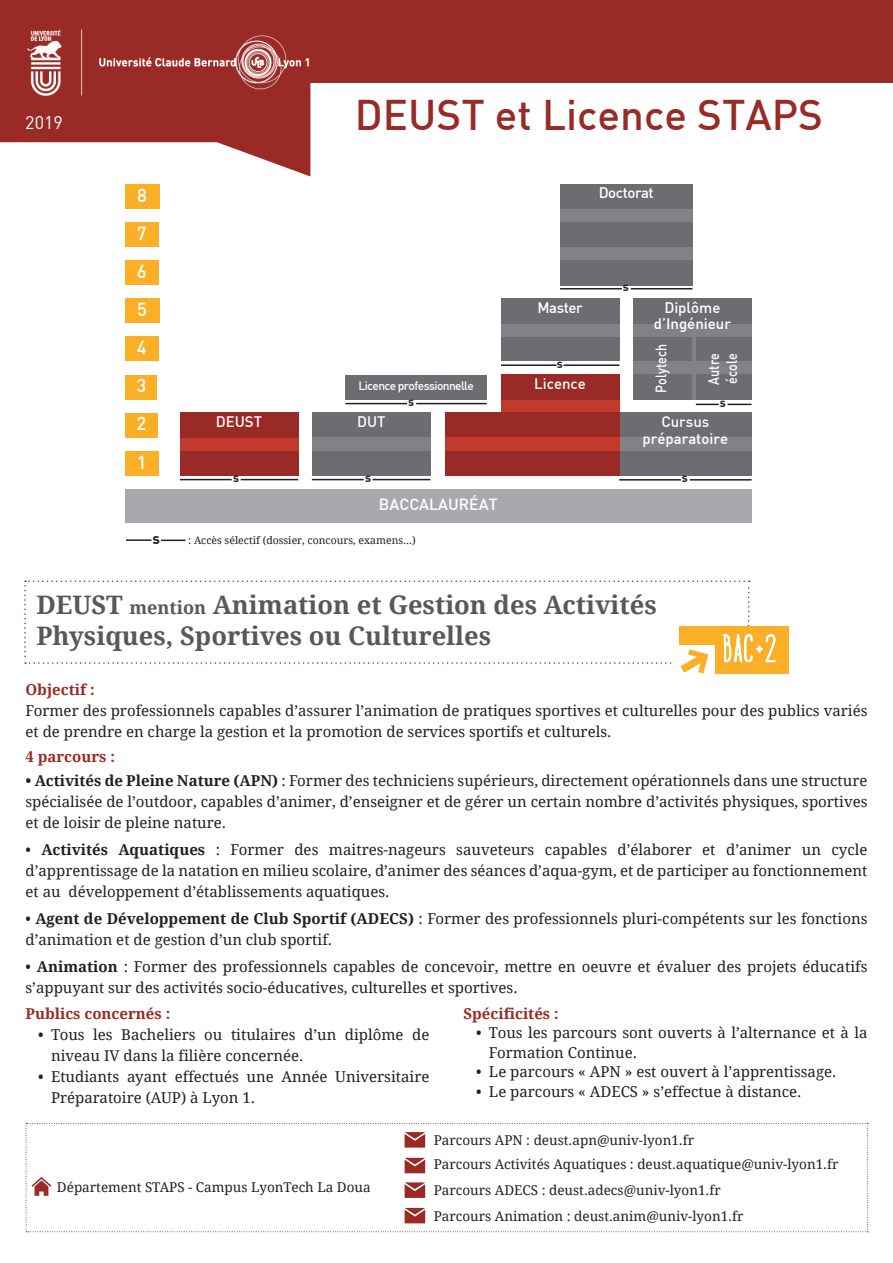
<style>
.page{position:relative;width:893px;height:1263px;background:#fff}
.page>*{position:absolute;margin:0;border:0;box-sizing:border-box;transform-origin:0 0}
.t1{font:500 42px "DIN";color:#992a25}
.t2{font:700 25.5px/30.6px "Droid Serif";color:#57585a}
.t3{font:500 18.45px "DIN";color:#fff}
.t4{font:18px "DIN";color:#fff}
.t5{font:500 15.9px "DIN";color:#fff}
.t6{font:15px/21px "Droid Serif";color:#231f20}
.t7{font:500 15px/16.5px "DIN";color:#fff;text-align:center}
.t8{font:700 15px "Droid Serif";color:#992a25}
.t9{font:500 15px/18px "DIN";color:#fff;scale:.84 1}
.t10{font:500 15px "DIN";letter-spacing:-.03em;color:#fff}
.t11{font:15px "DIN Bold";color:#231f20}
.t12{font:13.5px/26.5px "Droid Serif";color:#231f20}
.t13{font:500 12px "DIN";letter-spacing:-.05em;color:#fff}
.t14{font:12px "DIN Bold";color:#231f20}
.t15{font:10.5px "Droid Serif";color:#231f20}
.s1{font-size:18px}
.s2{font-weight:700}
</style>
<div class="page">
<div style="left:0;top:0;width:893px;height:82px;background:#992a25"></div>
<svg style="left:0;top:82px;width:310px;height:94px;fill:#992a25"></svg>
<div style="left:679px;top:626px;width:110px;height:48px;background:#fbaf27"></div>
<div style="left:674px;top:645px;width:40px;height:35px;background:#fff"></div>
<svg style="left:24px;top:580px;width:752px;height:93px"></svg>
<div style="left:125px;top:489px;width:626px;height:34px;background:#a8a9ad"></div>
<div style="left:125px;top:451px;width:33px;height:25px;background:#fbaf27"></div>
<div style="left:345px;top:375px;width:142px;height:25px;background:#6c6d70"></div>
<div style="left:560px;top:184px;width:132px;height:101px;background:#6c6d70"></div>
<div style="left:560px;top:247px;width:132px;height:13px;background:#808285"></div>
<div style="left:560px;top:209px;width:132px;height:13px;background:#808285"></div>
<div style="left:501px;top:298px;width:118px;height:63px;background:#6c6d70"></div>
<div style="left:501px;top:324px;width:118px;height:12px;background:#808285"></div>
<div style="left:312px;top:413px;width:118px;height:63px;background:#6c6d70"></div>
<div style="left:312px;top:438px;width:118px;height:13px;background:#808285"></div>
<div style="left:180px;top:413px;width:118px;height:63px;background:#992a25"></div>
<div style="left:180px;top:438px;width:118px;height:13px;background:#c23a2b"></div>
<div style="left:633px;top:298px;width:118px;height:102px;background:#6c6d70"></div>
<div style="left:633px;top:324px;width:118px;height:12px;background:#808285"></div>
<div style="left:633px;top:361px;width:118px;height:13px;background:#808285"></div>
<div style="left:125px;top:413px;width:33px;height:25px;background:#fbaf27"></div>
<div style="left:125px;top:375px;width:32px;height:25px;background:#fbaf27"></div>
<div style="left:125px;top:336px;width:33px;height:25px;background:#fbaf27"></div>
<div style="left:125px;top:298px;width:34px;height:25px;background:#fbaf27"></div>
<div style="left:125px;top:260px;width:33px;height:25px;background:#fbaf27"></div>
<div style="left:125px;top:222px;width:34px;height:25px;background:#fbaf27"></div>
<div style="left:125px;top:184px;width:34px;height:25px;background:#fbaf27"></div>
<div style="left:501px;top:375px;width:118px;height:41px;background:#992a25"></div>
<div style="left:619px;top:413px;width:132px;height:63px;background:#6c6d70"></div>
<div style="left:619px;top:438px;width:132px;height:13px;background:#808285"></div>
<div style="left:501px;top:400px;width:118px;height:12px;background:#c23a2b"></div>
<hr style="left:692px;top:335px;width:4px;height:65px;background:#808285">
<hr style="left:631px;top:288px;width:61px;height:1px;background:#231f20">
<hr style="left:560px;top:288px;width:62px;height:1px;background:#231f20">
<hr style="left:416px;top:403px;width:71px;height:1px;background:#231f20">
<hr style="left:345px;top:403px;width:62px;height:1px;background:#231f20">
<hr style="left:241px;top:479px;width:57px;height:1px;background:#231f20">
<hr style="left:180px;top:479px;width:52px;height:1px;background:#231f20">
<hr style="left:373px;top:479px;width:57px;height:1px;background:#231f20">
<hr style="left:312px;top:479px;width:52px;height:1px;background:#231f20">
<hr style="left:690px;top:479px;width:61px;height:2px;background:#231f20">
<hr style="left:619px;top:479px;width:62px;height:2px;background:#231f20">
<svg style="left:728px;top:404px;width:23px;height:1px"></svg>
<svg style="left:696px;top:404px;width:23px;height:1px"></svg>
<hr style="left:564px;top:364px;width:55px;height:2px;background:#231f20">
<hr style="left:501px;top:364px;width:56px;height:2px;background:#231f20">
<hr style="left:126px;top:539px;width:25px;height:2px;background:#231f20">
<hr style="left:161px;top:539px;width:24px;height:2px;background:#231f20">
<div style="left:445px;top:413px;width:174px;height:63px;background:#992a25"></div>
<div style="left:445px;top:438px;width:174px;height:13px;background:#c23a2b"></div>
<svg style="left:26px;top:1123px;width:842px;height:109px"></svg>
<img style="left:26px;top:29px;width:284px;height:72px">
<p class="t4" style="left:25px;top:111px;width:39px">2019</p>
<p class="t3" style="left:137px;top:183px;width:11px">8</p>
<p class="t3" style="left:137px;top:221px;width:11px">7</p>
<p class="t3" style="left:137px;top:259px;width:11px">6</p>
<p class="t3" style="left:137px;top:298px;width:11px">5</p>
<p class="t3" style="left:137px;top:336px;width:11px">4</p>
<p class="t3" style="left:136px;top:374px;width:11px">3</p>
<p class="t3" style="left:137px;top:412px;width:11px">2</p>
<p class="t3" style="left:137px;top:450px;width:11px">1</p>
<h1 class="t1" style="left:355px;top:88px;width:470px">DEUST et Licence STAPS</h1>
<p class="t10" style="left:599px;top:183px;width:57px">Doctorat</p>
<p class="t14" style="left:623px;top:279px;width:8px">s</p>
<p class="t7" style="left:537px;top:299px;width:47px">Master</p>
<p class="t7" style="left:654px;top:299px;width:79px">Diplôme d’Ingénieur</p>
<p class="t13" style="left:358px;top:378px;width:117px">Licence professionnelle</p>
<p class="t14" style="left:557px;top:356px;width:8px">s</p>
<p class="t7" style="left:534px;top:375px;width:53px">Licence</p>
<p class="t9" style="left:651px;top:393px;width:60px;rotate:-90deg">Polytech</p>
<p class="t9" style="left:704px;top:384px;width:39px;rotate:-90deg">Autre école</p>
<p class="t14" style="left:408px;top:394px;width:8px">s</p>
<p class="t14" style="left:720px;top:395px;width:8px">s</p>
<p class="t7" style="left:216px;top:412px;width:48px">DEUST</p>
<p class="t7" style="left:357px;top:412px;width:30px">DUT</p>
<p class="t7" style="left:643px;top:413px;width:87px">Cursus préparatoire</p>
<p class="t14" style="left:233px;top:470px;width:8px">s</p>
<p class="t14" style="left:365px;top:470px;width:8px">s</p>
<p class="t14" style="left:682px;top:470px;width:8px">s</p>
<p class="t5" style="left:379px;top:494px;width:120px">BACCALAURÉAT</p>
<p class="t11" style="left:152px;top:529px;width:9px">s</p>
<p class="t15" style="left:188px;top:534px;width:229px">: Accès sélectif (dossier, concours, examens...)</p>
<h2 class="t2" style="left:36px;top:590px;width:622px">DEUST <span class="s1">mention</span> Animation et Gestion des Activités<br>Physiques, Sportives ou Culturelles</h2>
<p class="t8" style="left:26px;top:681px;width:71px">Objectif :</p>
<p class="t6" style="left:26px;top:701px;width:843px">Former des professionnels capables d’assurer l’animation de pratiques sportives et culturelles pour des publics variés et de prendre en charge la gestion et la promotion de services sportifs et culturels.</p>
<p class="t8" style="left:26px;top:747px;width:91px">4 parcours :</p>
<p class="t6" style="left:26px;top:770px;width:843px;text-align:justify"><span class="s2">• Activités de Pleine Nature (APN)</span> : Former des techniciens supérieurs, directement opérationnels dans une structure spécialisée de l’outdoor, capables d’animer, d’enseigner et de gérer un certain nombre d’activités physiques, sportives et de loisir de pleine nature.</p>
<p class="t6" style="left:26px;top:839px;width:843px;text-align:justify">• <span class="s2">Activités Aquatiques</span> : Former des maitres-nageurs sauveteurs capables d’élaborer et d’animer un cycle d’apprentissage de la natation en milieu scolaire, d’animer des séances d’aqua-gym, et de participer au fonctionnement et au développement d’établissements aquatiques.</p>
<p class="t6" style="left:26px;top:908px;width:843px">• <span class="s2">Agent de Développement de Club Sportif (ADECS)</span> : Former des professionnels pluri-compétents sur les fonctions d’animation et de gestion d’un club sportif.</p>
<p class="t6" style="left:26px;top:956px;width:843px">• <span class="s2">Animation</span> : Former des professionnels capables de concevoir, mettre en oeuvre et évaluer des projets éducatifs s’appuyant sur des activités socio-éducatives, culturelles et sportives.</p>
<p class="t8" style="left:26px;top:1005px;width:146px">Publics concernés :</p>
<p class="t6" style="left:51px;top:1024px;width:380px;text-indent:-13px">• Tous les Bacheliers ou titulaires d’un diplôme de niveau IV dans la filière concernée.</p>
<p class="t6" style="left:51px;top:1066px;width:380px;text-indent:-13px">• Etudiants ayant effectués une Année Universitaire<br>Préparatoire (AUP) à Lyon 1.</p>
<p class="t8" style="left:463px;top:1005px;width:97px">Spécificités :</p>
<p class="t6" style="left:489px;top:1023px;width:380px;line-height:19.5px;text-indent:-13px">• Tous les parcours sont ouverts à l’alternance et à la<br>Formation Continue.</p>
<p class="t6" style="left:476px;top:1062px;width:362px">• Le parcours « APN » est ouvert à l’apprentissage.</p>
<p class="t6" style="left:476px;top:1081px;width:327px">• Le parcours « ADECS » s’effectue à distance.</p>
<p class="t12" style="left:57px;top:1174px;width:315px">Département STAPS - Campus LyonTech La Doua</p>
<p class="t12" style="left:434px;top:1127px;width:262px">Parcours APN : deust.apn@univ-lyon1.fr</p>
<p class="t12" style="left:434px;top:1177px;width:311px">Parcours ADECS : deust.adecs@univ-lyon1.fr<br>Parcours Animation : deust.anim@univ-lyon1.fr</p>
<p class="t12" style="left:434px;top:1151px;width:406px">Parcours Activités Aquatiques : deust.aquatique@univ-lyon1.fr</p>
</div>
